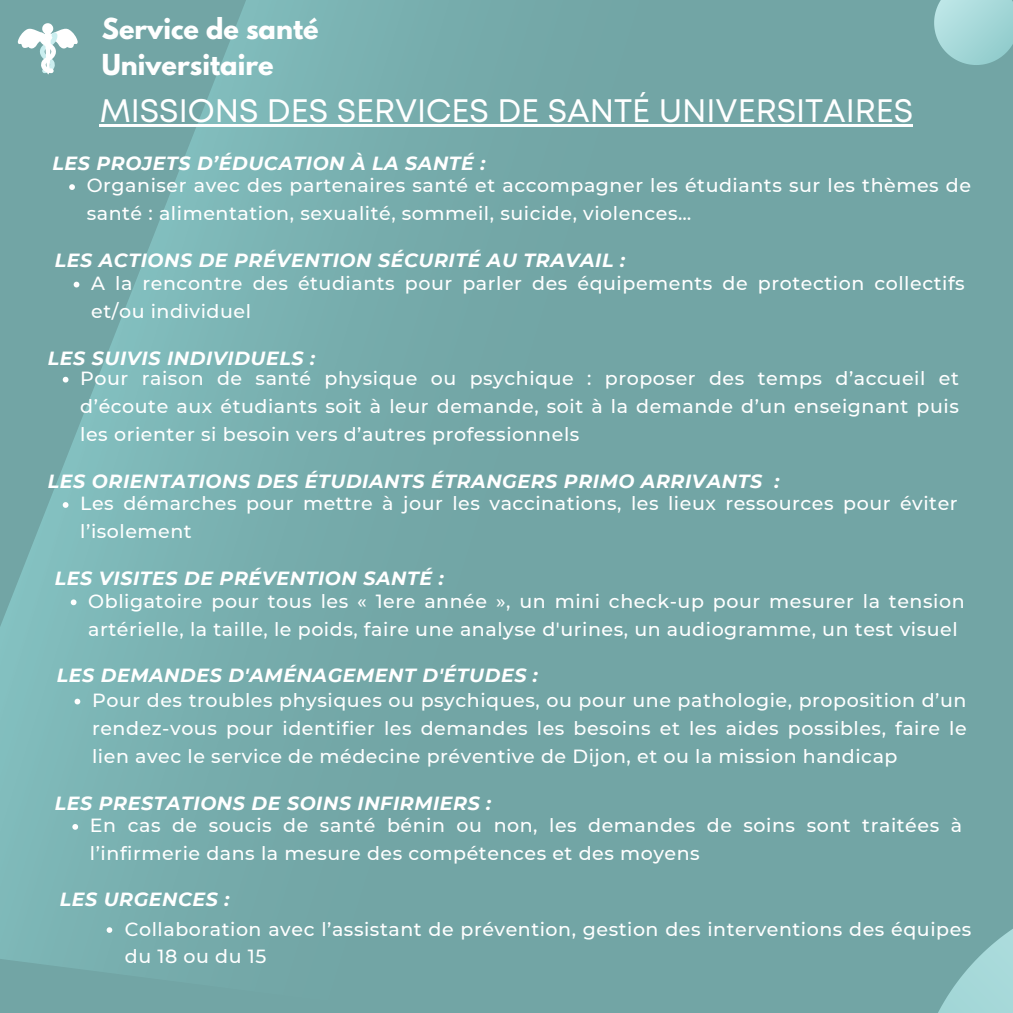
<style>
.page{position:relative;width:1013px;height:1013px;background:#fff}
.page>*{position:absolute;margin:0;border:0;box-sizing:border-box;transform-origin:0 0}
.t1{font:32.5px "Mont";color:#fff}
.t2{font:700 25.62px/35.8px "League Spartan";color:#fff}
.t3{font:500 19px/28px "Montserrat";letter-spacing:.03em;color:#fff}
.t4{font:italic 700 19px "Montserrat";letter-spacing:.03em;color:#fff}
</style>
<div class="page">
<div style="left:0;top:0;width:1012px;height:1012px;background:#72a5a5"></div>
<svg style="left:0;top:0;width:405px;height:971px;fill:#77aeae"></svg>
<svg style="left:938px;top:929px;width:74px;height:83px"></svg>
<svg style="left:934px;top:0;width:78px;height:65px;background:#9fd2d2"></svg>
<svg style="left:18px;top:23px;width:60px;height:54px"></svg>
<hr style="left:100px;top:124px;width:813px;height:3px;background:#fff">
<svg style="left:71px;top:599px;width:5px;height:6px"></svg>
<svg style="left:69px;top:184px;width:6px;height:6px"></svg>
<svg style="left:74px;top:282px;width:5px;height:5px"></svg>
<svg style="left:63px;top:377px;width:5px;height:5px"></svg>
<svg style="left:63px;top:502px;width:5px;height:6px"></svg>
<svg style="left:75px;top:698px;width:5px;height:6px"></svg>
<svg style="left:72px;top:824px;width:6px;height:5px"></svg>
<svg style="left:107px;top:927px;width:5px;height:5px"></svg>
<h2 class="t2" style="left:102px;top:14px;width:218px">Service de santé<br>Universitaire</h2>
<h1 class="t1" style="left:100px;top:99px;width:815px">MISSIONS DES SERVICES DE SANTÉ UNIVERSITAIRES</h1>
<p class="t4" style="left:52px;top:151px;width:434px">LES PROJETS D’ÉDUCATION À LA SANTÉ :</p>
<p class="t3" style="left:87px;top:172px;width:885px">Organiser avec des partenaires santé et accompagner les étudiants sur les thèmes de santé : alimentation, sexualité, sommeil, suicide, violences…</p>
<p class="t4" style="left:55px;top:249px;width:571px">LES ACTIONS DE PRÉVENTION SÉCURITÉ AU TRAVAIL :</p>
<p class="t3" style="left:91px;top:269px;width:875px">A la rencontre des étudiants pour parler des équipements de protection collectifs et/ou individuel</p>
<p class="t4" style="left:48px;top:346px;width:269px">LES SUIVIS INDIVIDUELS :</p>
<p class="t3" style="left:80px;top:364px;width:880px;text-align:justify">Pour raison de santé physique ou psychique : proposer des temps d’accueil et d’écoute aux étudiants soit à leur demande, soit à la demande d’un enseignant puis les orienter si besoin vers d’autres professionnels</p>
<p class="t4" style="left:48px;top:469px;width:733px">LES ORIENTATIONS DES ÉTUDIANTS ÉTRANGERS PRIMO ARRIVANTS :</p>
<p class="t3" style="left:80px;top:489px;width:879px">Les démarches pour mettre à jour les vaccinations, les lieux ressources pour éviter l’isolement</p>
<p class="t4" style="left:55px;top:566px;width:390px">LES VISITES DE PRÉVENTION SANTÉ :</p>
<p class="t3" style="left:88px;top:587px;width:877px">Obligatoire pour tous les « 1ere année », un mini check-up pour mesurer la tension artérielle, la taille, le poids, faire une analyse d'urines, un audiogramme, un test visuel</p>
<p class="t4" style="left:57px;top:664px;width:482px">LES DEMANDES D'AMÉNAGEMENT D'ÉTUDES :</p>
<p class="t3" style="left:92px;top:686px;width:876px;text-align:justify">Pour des troubles physiques ou psychiques, ou pour une pathologie, proposition d’un rendez-vous pour identifier les demandes les besoins et les aides possibles, faire le lien avec le service de médecine préventive de Dijon, et ou la mission handicap</p>
<p class="t4" style="left:55px;top:791px;width:438px">LES PRESTATIONS DE SOINS INFIRMIERS :</p>
<p class="t3" style="left:90px;top:811px;width:873px">En cas de soucis de santé bénin ou non, les demandes de soins sont traitées à l’infirmerie dans la mesure des compétences et des moyens</p>
<p class="t4" style="left:60px;top:887px;width:171px">LES URGENCES :</p>
<p class="t3" style="left:125px;top:915px;width:848px;line-height:27.2px">Collaboration avec l’assistant de prévention, gestion des interventions des équipes du 18 ou du 15</p>
</div>
